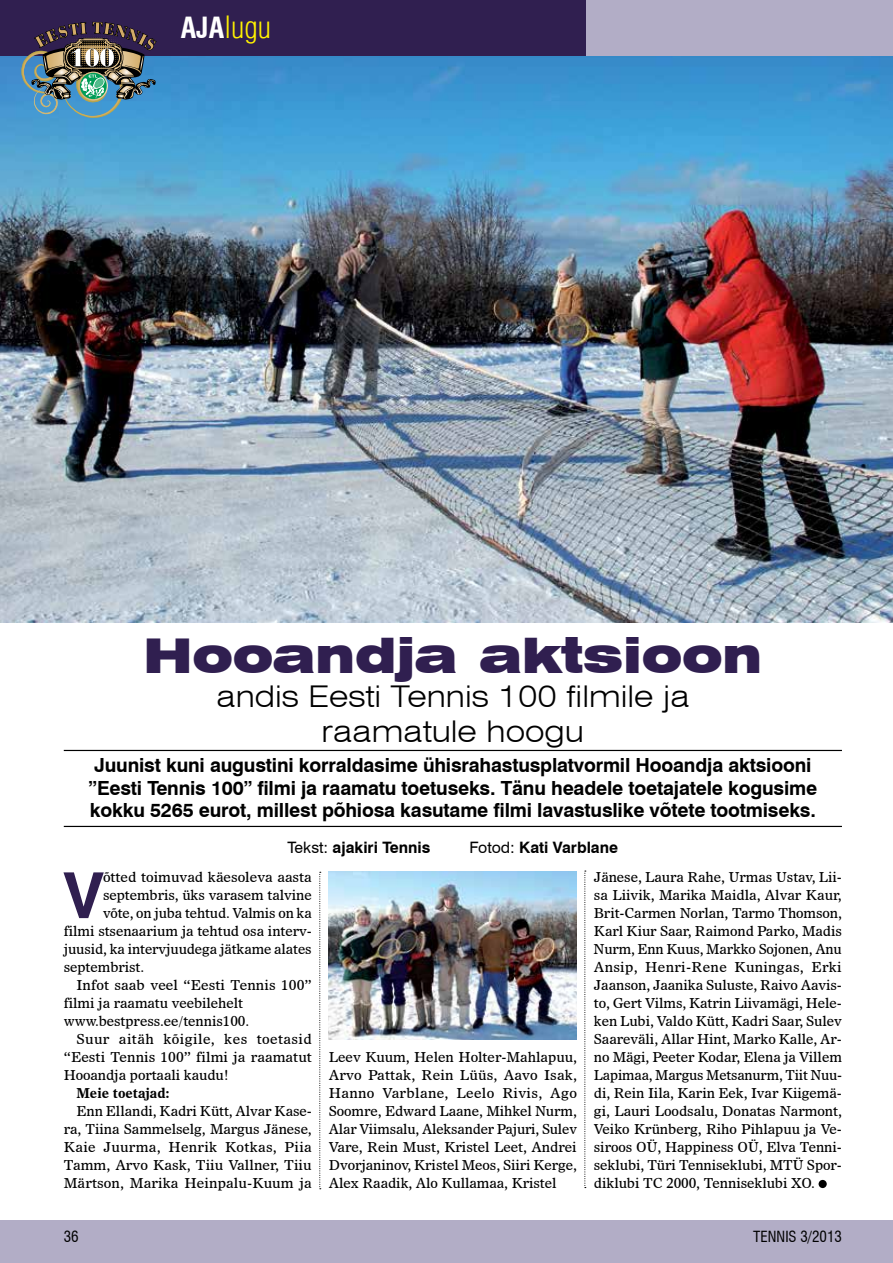
<style>
.page{position:relative;width:893px;height:1263px;background:#fff}
.page>*{position:absolute;margin:0;border:0;box-sizing:border-box;transform-origin:0 0}
.t1{font:700 63.6px "Swiss 721 BT";color:#301f50}
.t2{font:900 expanded 48px "Swiss 721 BT";letter-spacing:-.01em;color:#301f50}
.t3{font:300 expanded 30px/34.5px "Swiss 721 BT";color:#000;text-align:center}
.t4{font:30px "Switzerland Cond Light Plain";color:#fff200}
.t5{font:700 19.5px/22.5px "Swiss 721 BT";letter-spacing:-.01em;color:#000}
.t6{font:700 15.75px "Swiss 721 BT";color:#000}
.t7{font:condensed 15px "Swiss 721 BT";color:#000}
.t8{font:13.5px/18px "Dutch 811 BT Roman D";letter-spacing:-.005em;color:#000;text-align:justify}
.t9{font:13.5px "Dutch 811 BT Roman D";letter-spacing:.03em;color:#000}
.t10{font:13.5px "Dutch 811 BT Bold D";letter-spacing:-.005em;color:#000}
.s1{font-family:"Swiss 721 BT";font-weight:700;font-stretch:condensed;font-size:28.5px;color:#fff}
.s2{font-weight:400}
</style>
<div class="page">
<img style="left:329px;top:872px;width:248px;height:168px">
<hr style="left:64px;top:750px;width:778px;height:1px;background:#000">
<hr style="left:64px;top:826px;width:778px;height:1px;background:#000">
<img style="left:0;top:55px;width:893px;height:567px">
<svg style="left:319px;top:872px;width:2px;height:317px"></svg>
<svg style="left:584px;top:870px;width:2px;height:318px"></svg>
<div style="left:819px;top:1180px;width:8px;height:8px;background:#000;border-radius:50%"></div>
<div style="left:577px;top:0;width:316px;height:55px;background:#b2adc6"></div>
<div style="left:0;top:0;width:585px;height:55px;background:#301f50"></div>
<div style="left:0;top:1220px;width:893px;height:43px;background:#b2adc6"></div>
<img style="left:21px;top:21px;width:136px;height:97px">
<h3 class="t4" style="left:181px;top:9px;width:92px"><span class="s1">AJA</span>lugu</h3>
<h2 class="t2" style="left:143px;top:627px;width:621px">Hooandja aktsioon</h2>
<h3 class="t3" style="left:216px;top:679px;width:475px">andis Eesti Tennis 100 filmile ja raamatule hoogu</h3>
<p class="t5" style="left:89px;top:753px;width:730px">Juunist kuni augustini korraldasime ühisrahastusplatvormil Hooandja aktsiooni ”Eesti Tennis 100” filmi ja raamatu toetuseks. Tänu headele toetajatele kogusime kokku 5265 eurot, millest põhiosa kasutame filmi lavastuslike võtete tootmiseks.</p>
<p class="t6" style="left:288px;top:836px;width:144px"><span class="s2">Tekst:</span> ajakiri Tennis</p>
<p class="t6" style="left:469px;top:836px;width:150px"><span class="s2">Fotod:</span> Kati Varblane</p>
<h1 class="t1" style="left:64px;top:851px;width:41px">V</h1>
<p class="t8" style="left:103px;top:868px;width:210px">õtted toimuvad käesoleva aasta</p>
<p class="t8" style="left:103px;top:886px;width:210px">septembris, üks varasem talvine</p>
<p class="t8" style="left:103px;top:904px;width:210px">võte, on juba tehtud. Valmis on ka</p>
<p class="t8" style="left:64px;top:922px;width:250px">filmi stsenaarium ja tehtud osa interv-</p>
<p class="t8" style="left:64px;top:940px;width:249px">juusid, ka intervjuudega jätkame alates</p>
<p class="t8" style="left:64px;top:958px;width:82px">septembrist.</p>
<p class="t8" style="left:77px;top:976px;width:237px">Infot saab veel “Eesti Tennis 100”</p>
<p class="t8" style="left:64px;top:994px;width:181px">filmi ja raamatu veebilehelt</p>
<p class="t8" style="left:64px;top:1012px;width:187px">www.bestpress.ee/tennis100.</p>
<p class="t9" style="left:77px;top:1030px;width:237px">Suur aitäh kõigile, kes toetasid</p>
<p class="t8" style="left:64px;top:1048px;width:250px">“Eesti Tennis 100” filmi ja raamatut</p>
<p class="t8" style="left:64px;top:1066px;width:167px">Hooandja portaali kaudu!</p>
<p class="t10" style="left:77px;top:1084px;width:95px">Meie toetajad:</p>
<p class="t8" style="left:64px;top:1102px;width:250px;text-indent:13px">Enn Ellandi, Kadri Kütt, Alvar Kase&shy;ra, Tiina Sammelselg, Margus Jänese, Kaie Juurma, Henrik Kotkas, Piia Tamm, Arvo Kask, Tiiu Vallner, Tiiu Märtson, Marika Heinpalu-Kuum ja</p>
<p class="t8" style="left:329px;top:1048px;width:250px">Leev Kuum, Helen Holter-Mahlapuu, Arvo Pattak, Rein Lüüs, Aavo Isak, Hanno Varblane, Leelo Rivis, Ago Soomre, Edward Laane, Mihkel Nurm, Alar Viimsalu, Aleksander Pajuri, Sulev Vare, Rein Must, Kristel Leet, Andrei Dvorjaninov, Kristel Meos, Siiri Kerge, Alex Raadik, Alo Kullamaa, Kristel</p>
<p class="t8" style="left:594px;top:868px;width:250px">Jänese, Laura Rahe, Urmas Ustav, Lii&shy;sa Liivik, Marika Maidla, Alvar Kaur, Brit-Carmen Norlan, Tarmo Thomson, Karl Kiur Saar, Raimond Parko, Madis Nurm, Enn Kuus, Markko Sojonen, Anu Ansip, Henri-Rene Kuningas, Erki Jaanson, Jaanika Suluste, Raivo Aavis&shy;to, Gert Vilms, Katrin Liivamägi, Hele&shy;ken Lubi, Valdo Kütt, Kadri Saar, Sulev Saareväli, Allar Hint, Marko Kalle, Ar&shy;no Mägi, Peeter Kodar, Elena ja Villem Lapimaa, Margus Metsanurm, Tiit Nuu&shy;di, Rein Iila, Karin Eek, Ivar Kiigemä&shy;gi, Lauri Loodsalu, Donatas Narmont, Veiko Krünberg, Riho Pihlapuu ja Ve&shy;siroos OÜ, Happiness OÜ, Elva Tenni&shy;seklubi, Türi Tenniseklubi, MTÜ Spor&shy;diklubi TC 2000, Tenniseklubi XO.</p>
<p class="t7" style="left:64px;top:1227px;width:16px">36</p>
<p class="t7" style="left:753px;top:1227px;width:90px">TENNIS 3/2013</p>
</div>
